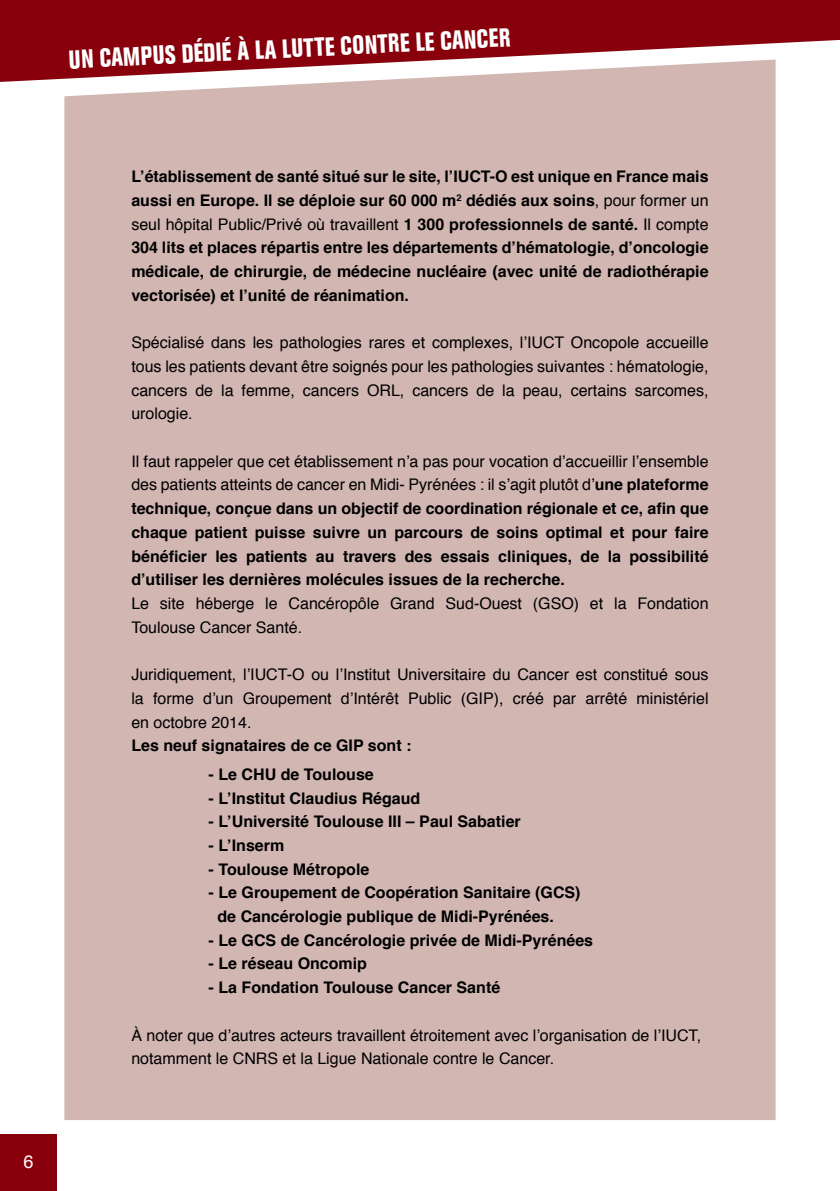
<style>
.page{position:relative;width:840px;height:1191px;background:#fff}
.page>*{position:absolute;margin:0;border:0;box-sizing:border-box;transform-origin:0 0}
.t1{font:800 condensed 26px "Akzidenz Grotesk BE";color:#fff;scale:.85 1}
.t2{font:18px "Helvetica";color:#fff}
.t3{font:700 16px/23.6px "Helvetica";color:#000;text-align:justify}
.t4{font:16px/23.6px "Helvetica";color:#000;text-align:justify}
.s1{font-weight:400}
</style>
<div class="page">
<div style="left:0;top:1134px;width:57px;height:57px;background:#87000c"></div>
<svg style="left:0;top:0;width:839px;height:86px;background:#941c27"></svg>
<div style="left:64px;top:60px;width:711px;height:1060px;background:#d1b6b2"></div>
<p class="t1" style="left:68px;top:45px;width:521px;rotate:-3deg">UN CAMPUS DÉDIÉ À LA LUTTE CONTRE LE CANCER</p>
<p class="t2" style="left:23px;top:1147px;width:12px">6</p>
<p class="t3" style="left:131px;top:165px;width:578px">L’établissement de santé situé sur le site, l’IUCT-O est unique en France mais aussi en Europe. Il se déploie sur 60 000 m<sup>2</sup> dédiés aux soins<span class="s1">, pour former un seul hôpital Public/Privé où travaillent</span> 1 300 professionnels de santé. <span class="s1">Il compte </span>304 lits et places répartis entre les départements d’hématologie, d’oncologie médicale, de chirurgie, de médecine nucléaire (avec unité de radiothérapie vectorisée) et l’unité de réanimation.</p>
<p class="t4" style="left:131px;top:331px;width:578px">Spécialisé dans les pathologies rares et complexes, l’IUCT Oncopole accueille tous les patients devant être soignés pour les pathologies suivantes : hématologie, cancers de la femme, cancers ORL, cancers de la peau, certains sarcomes,</p>
<p class="t4" style="left:131px;top:402px;width:63px">urologie.</p>
<p class="t3" style="left:131px;top:449px;width:578px"><span class="s1">Il faut rappeler que cet établissement n’a pas pour vocation d’accueillir l’ensemble des patients atteints de cancer en Midi- Pyrénées : il s’agit plutôt d’</span>une plateforme technique, conçue dans un objectif de coordination régionale et ce, afin que chaque patient puisse suivre un parcours de soins optimal et pour faire bénéficier les patients au travers des essais cliniques, de la possibilité d’utiliser les dernières molécules issues de la recherche.</p>
<p class="t4" style="left:131px;top:592px;width:578px">Le site héberge le Cancéropôle Grand Sud-Ouest (GSO) et la Fondation</p>
<p class="t4" style="left:131px;top:616px;width:172px">Toulouse Cancer Santé.</p>
<p class="t4" style="left:131px;top:663px;width:578px">Juridiquement, l’IUCT-O ou l’Institut Universitaire du Cancer est constitué sous</p>
<p class="t4" style="left:131px;top:687px;width:578px">la forme d’un Groupement d’Intérêt Public (GIP), créé par arrêté ministériel</p>
<p class="t4" style="left:131px;top:710px;width:122px">en octobre 2014.</p>
<p class="t3" style="left:131px;top:734px;width:281px">Les neuf signataires de ce GIP sont :</p>
<p class="t3" style="left:208px;top:762px;width:167px">- Le CHU de Toulouse</p>
<p class="t3" style="left:208px;top:786px;width:213px">- L’Institut Claudius Régaud</p>
<p class="t3" style="left:208px;top:810px;width:313px">- L’Université Toulouse III – Paul Sabatier</p>
<p class="t3" style="left:208px;top:833px;width:77px">- L’Inserm</p>
<p class="t3" style="left:208px;top:857px;width:162px">- Toulouse Métropole</p>
<p class="t3" style="left:208px;top:881px;width:373px">- Le Groupement de Coopération Sanitaire (GCS)</p>
<p class="t3" style="left:217px;top:905px;width:338px">de Cancérologie publique de Midi-Pyrénées.</p>
<p class="t3" style="left:208px;top:928px;width:386px">- Le GCS de Cancérologie privée de Midi-Pyrénées</p>
<p class="t3" style="left:208px;top:952px;width:160px">- Le réseau Oncomip</p>
<p class="t3" style="left:208px;top:976px;width:293px">- La Fondation Toulouse Cancer Santé</p>
<p class="t4" style="left:131px;top:1023px;width:571px">À noter que d’autres acteurs travaillent étroitement avec l’organisation de l’IUCT, notamment le CNRS et la Ligue Nationale contre le Cancer.</p>
</div>
